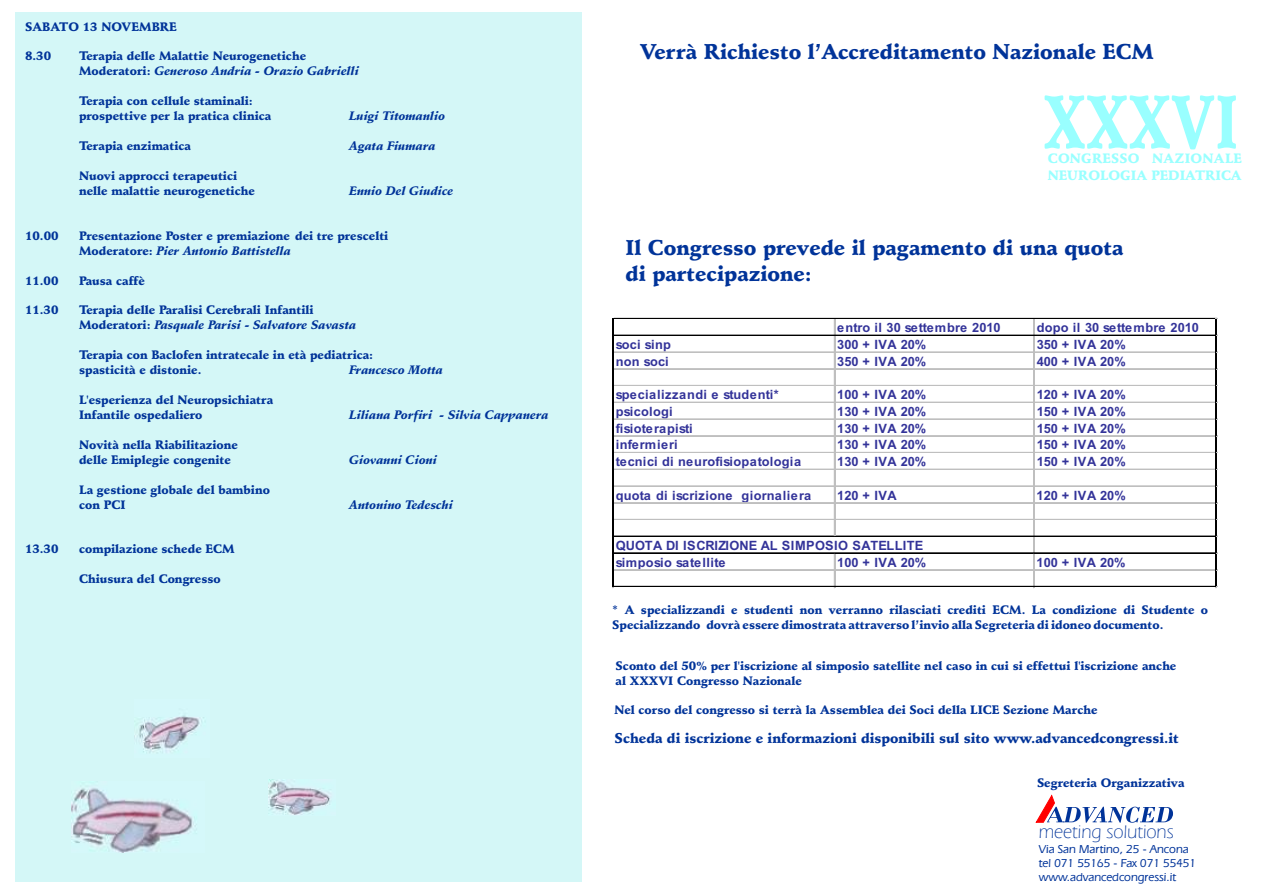
<style>
.page{position:relative;width:1276px;height:893px;background:#fff}
.page>*{position:absolute;margin:0;border:0;box-sizing:border-box;transform-origin:0 0}
.t1{font:900 73.8px "Schneidler BT";color:#9ff;scale:.73 1}
.t2{font:900 21px/26.1px "Schneidler BT";color:#039}
.t3{font:300 18.9px "Eras IT Cby BT";color:#039}
.t4{font:900 13.95px "Schneidler BT";color:#039}
.t5{font:900 13.2px/16.5px "Schneidler BT";color:#9ff}
.t6{font:700 12.75px/16.8px "Arial";letter-spacing:.02em;color:#339}
.t7{font:700 12.75px "Arial";color:#339}
.t8{font:900 12px/14.9px "Schneidler BT";color:#039}
.t9{font:italic 900 12px "Schneidler BT";color:#039}
.t10{font:500 12px/14px "Eras IT Cby BT";color:#039}
.s1{font-style:italic}
</style>
<div class="page">
<div style="left:15px;top:12px;width:566px;height:870px;background:#d4f7f7"></div>
<hr style="left:614px;top:318px;width:603px;height:1px;background:#000">
<svg style="left:834px;top:319px;width:1px;height:16px"></svg>
<svg style="left:1033px;top:319px;width:1px;height:16px"></svg>
<hr style="left:614px;top:335px;width:603px;height:1px;background:#000">
<hr style="left:614px;top:352px;width:602px;height:1px;background:#bfbfbf">
<hr style="left:614px;top:368px;width:602px;height:1px;background:#bfbfbf">
<hr style="left:614px;top:369px;width:602px;height:1px;background:#bfbfbf">
<hr style="left:614px;top:385px;width:602px;height:1px;background:#bfbfbf">
<hr style="left:614px;top:402px;width:602px;height:1px;background:#bfbfbf">
<hr style="left:614px;top:419px;width:602px;height:1px;background:#bfbfbf">
<hr style="left:614px;top:435px;width:602px;height:1px;background:#bfbfbf">
<hr style="left:614px;top:436px;width:602px;height:1px;background:#bfbfbf">
<hr style="left:614px;top:452px;width:602px;height:1px;background:#bfbfbf">
<hr style="left:614px;top:469px;width:602px;height:1px;background:#bfbfbf">
<hr style="left:614px;top:486px;width:602px;height:1px;background:#bfbfbf">
<hr style="left:614px;top:502px;width:602px;height:1px;background:#bfbfbf">
<hr style="left:614px;top:503px;width:602px;height:1px;background:#bfbfbf">
<hr style="left:614px;top:519px;width:602px;height:1px;background:#bfbfbf">
<hr style="left:1033px;top:336px;width:1px;height:200px;background:#bfbfbf">
<hr style="left:614px;top:536px;width:603px;height:1px;background:#000">
<hr style="left:834px;top:336px;width:1px;height:200px;background:#bfbfbf">
<svg style="left:1033px;top:537px;width:1px;height:16px"></svg>
<hr style="left:614px;top:553px;width:603px;height:1px;background:#000">
<hr style="left:614px;top:569px;width:602px;height:1px;background:#bfbfbf">
<hr style="left:614px;top:570px;width:602px;height:1px;background:#bfbfbf">
<hr style="left:612px;top:318px;width:1px;height:269px;background:#000">
<hr style="left:613px;top:318px;width:1px;height:269px;background:#000">
<hr style="left:834px;top:554px;width:1px;height:32px;background:#bfbfbf">
<hr style="left:1033px;top:554px;width:1px;height:32px;background:#bfbfbf">
<hr style="left:614px;top:586px;width:603px;height:1px;background:#000">
<hr style="left:1215px;top:319px;width:1px;height:268px;background:#000">
<hr style="left:1216px;top:319px;width:1px;height:268px;background:#000">
<svg style="left:1035px;top:795px;width:138px;height:28px"></svg>
<img style="left:71px;top:782px;width:124px;height:70px">
<img style="left:134px;top:715px;width:70px;height:38px">
<img style="left:269px;top:779px;width:62px;height:36px">
<p class="t8" style="left:25px;top:20px;width:153px">SABATO 13 NOVEMBRE</p>
<p class="t8" style="left:25px;top:50px;width:28px">8.30</p>
<p class="t8" style="left:79px;top:50px;width:281px">Terapia delle Malattie Neurogenetiche<br>Moderatori: <span class="s1">Generoso Andria - Orazio Gabrielli</span></p>
<p class="t8" style="left:79px;top:95px;width:194px">Terapia con cellule staminali: prospettive per la pratica clinica</p>
<p class="t9" style="left:349px;top:111px;width:97px">Luigi Titomanlio</p>
<p class="t8" style="left:79px;top:140px;width:113px">Terapia enzimatica</p>
<p class="t9" style="left:349px;top:141px;width:88px">Agata Fiumara</p>
<p class="t8" style="left:79px;top:169px;width:177px">Nuovi approcci terapeutici nelle malattie neurogenetiche</p>
<p class="t9" style="left:349px;top:186px;width:106px">Ennio Del Giudice</p>
<p class="t8" style="left:25px;top:229px;width:35px">10.00</p>
<p class="t8" style="left:79px;top:229px;width:311px">Presentazione Poster e premiazione dei tre prescelti<br>Moderatore: <span class="s1">Pier Antonio Battistella</span></p>
<p class="t8" style="left:25px;top:274px;width:35px">11.00</p>
<p class="t8" style="left:79px;top:274px;width:67px">Pausa caffè</p>
<p class="t8" style="left:25px;top:304px;width:35px">11.30</p>
<p class="t8" style="left:79px;top:304px;width:279px">Terapia delle Paralisi Cerebrali Infantili<br>Moderatori: <span class="s1">Pasquale Parisi - Salvatore Savasta</span></p>
<p class="t8" style="left:79px;top:349px;width:296px">Terapia con Baclofen intratecale in età pediatrica: spasticità e distonie.</p>
<p class="t9" style="left:349px;top:365px;width:95px">Francesco Motta</p>
<p class="t8" style="left:79px;top:393px;width:196px">L'esperienza del Neuropsichiatra<br>Infantile ospedaliero</p>
<p class="t8" style="left:79px;top:438px;width:160px">Novità nella Riabilitazione delle Emiplegie congenite</p>
<p class="t8" style="left:79px;top:483px;width:192px">La gestione globale del bambino con PCI</p>
<p class="t8" style="left:25px;top:543px;width:35px">13.30</p>
<p class="t8" style="left:79px;top:543px;width:157px">compilazione schede ECM</p>
<p class="t8" style="left:79px;top:573px;width:143px">Chiusura del Congresso</p>
<p class="t9" style="left:349px;top:410px;width:201px">Liliana Porfiri - Silvia Cappanera</p>
<p class="t9" style="left:349px;top:455px;width:89px">Giovanni Cioni</p>
<p class="t9" style="left:349px;top:499px;width:105px">Antonino Tedeschi</p>
<h2 class="t2" style="left:640px;top:41px;width:515px">Verrà Richiesto l’Accreditamento Nazionale ECM</h2>
<h1 class="t1" style="left:1043px;top:92px;width:268px">XXXVI</h1>
<p class="t5" style="left:1047px;top:152px;width:196px">CONGRESSO NAZIONALE<br>NEUROLOGIA PEDIATRICA</p>
<h2 class="t2" style="left:625px;top:237px;width:499px">Il Congresso prevede il pagamento di una quota di partecipazione:</h2>
<p class="t7" style="left:837px;top:323px;width:165px">entro il 30 settembre 2010</p>
<p class="t6" style="left:1036px;top:320px;width:164px">dopo il 30 settembre 2010</p>
<p class="t6" style="left:616px;top:337px;width:57px">soci sinp</p>
<p class="t6" style="left:837px;top:337px;width:91px">300 + IVA 20%</p>
<p class="t6" style="left:1036px;top:337px;width:91px">350 + IVA 20%</p>
<p class="t6" style="left:616px;top:354px;width:54px">non soci</p>
<p class="t6" style="left:837px;top:354px;width:91px">350 + IVA 20%</p>
<p class="t6" style="left:1036px;top:354px;width:91px">400 + IVA 20%</p>
<p class="t6" style="left:616px;top:387px;width:165px">specializzandi e studenti*</p>
<p class="t6" style="left:837px;top:387px;width:91px">100 + IVA 20%</p>
<p class="t6" style="left:1036px;top:387px;width:91px">120 + IVA 20%</p>
<p class="t6" style="left:616px;top:404px;width:58px">psicologi</p>
<p class="t6" style="left:837px;top:404px;width:91px">130 + IVA 20%</p>
<p class="t6" style="left:1036px;top:404px;width:91px">150 + IVA 20%</p>
<p class="t6" style="left:616px;top:421px;width:79px">fisioterapisti</p>
<p class="t6" style="left:837px;top:421px;width:91px">130 + IVA 20%</p>
<p class="t6" style="left:1036px;top:421px;width:91px">150 + IVA 20%</p>
<p class="t6" style="left:616px;top:438px;width:63px">infermieri</p>
<p class="t6" style="left:837px;top:438px;width:91px">130 + IVA 20%</p>
<p class="t6" style="left:1036px;top:438px;width:91px">150 + IVA 20%</p>
<p class="t6" style="left:616px;top:454px;width:187px">tecnici di neurofisiopatologia</p>
<p class="t6" style="left:837px;top:454px;width:91px">130 + IVA 20%</p>
<p class="t6" style="left:1036px;top:454px;width:91px">150 + IVA 20%</p>
<p class="t6" style="left:616px;top:488px;width:197px">quota di iscrizione giornaliera</p>
<p class="t6" style="left:837px;top:488px;width:61px">120 + IVA</p>
<p class="t6" style="left:1036px;top:488px;width:91px">120 + IVA 20%</p>
<p class="t6" style="left:616px;top:538px;width:309px">QUOTA DI ISCRIZIONE AL SIMPOSIO SATELLITE simposio satellite</p>
<p class="t6" style="left:837px;top:555px;width:91px">100 + IVA 20%</p>
<p class="t6" style="left:1036px;top:555px;width:91px">100 + IVA 20%</p>
<p class="t8" style="left:612px;top:604px;width:597px">* A specializzandi e studenti non verranno rilasciati crediti ECM. La condizione di Studente o<br>Specializzando dovrà essere dimostrata attraverso l’invio alla Segreteria di idoneo documento.</p>
<p class="t8" style="left:615px;top:659px;width:562px">Sconto del 50% per l'iscrizione al simposio satellite nel caso in cui si effettui l'iscrizione anche al XXXVI Congresso Nazionale</p>
<p class="t8" style="left:614px;top:704px;width:485px">Nel corso del congresso si terrà la Assemblea dei Soci della LICE Sezione Marche</p>
<p class="t4" style="left:614px;top:732px;width:566px">Scheda di iscrizione e informazioni disponibili sul sito www.advancedcongressi.it</p>
<p class="t8" style="left:1037px;top:777px;width:149px">Segreteria Organizzativa</p>
<h3 class="t3" style="left:1038px;top:823px;width:137px">meeting solutions</h3>
<p class="t10" style="left:1038px;top:843px;width:159px">Via San Martino, 25 - Ancona tel 071 55165 - Fax 071 55451 www.advancedcongressi.it</p>
</div>
